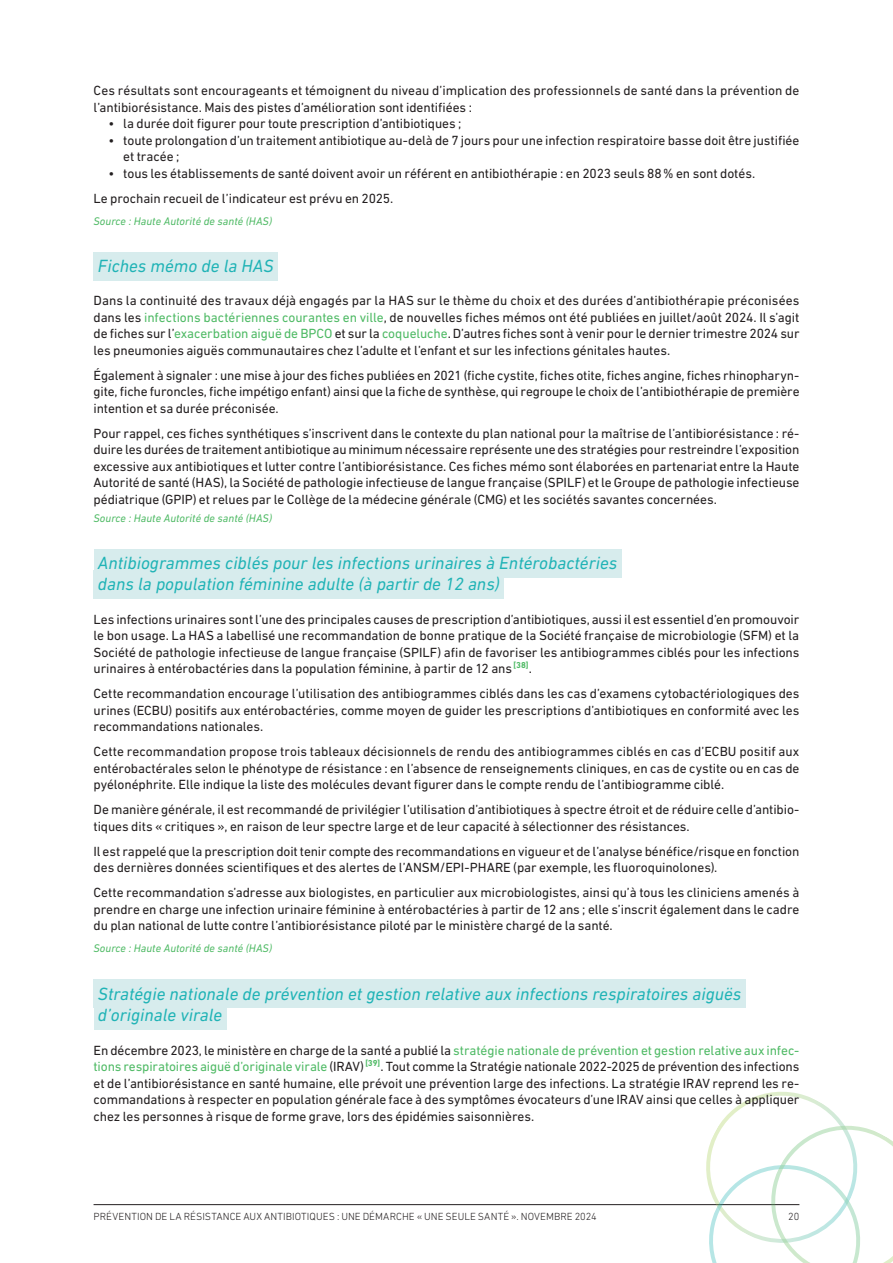
<style>
.page{position:relative;width:893px;height:1263px;background:#fff}
.page>*{position:absolute;margin:0;border:0;box-sizing:border-box;transform-origin:0 0}
._07-Inter4{font:italic 18px "DIN Next LT Pro";color:#20b3b6}
._07-Inter4_Sans_ESP_dessus{font:italic 18px "DIN Next LT Pro";color:#20b3b6}
._05-Texte_Courant{font:13.5px/16.5px "DIN Next LT Pro";letter-spacing:-.005em;color:#231f20;text-align:justify}
._05-Texte_Courant_Avant_source{font:13.5px/16.5px "DIN Next LT Pro";letter-spacing:-.005em;color:#231f20}
._02-Graphiques-Sources{font:italic 11.25px "DIN Next LT Pro";color:#4fba65}
.t1{font:300 10.5px "DIN Next LT Pro";letter-spacing:.005em;color:#231f20}
.s1{color:#4fba65}
</style>
<div class="page">
<hr style="left:94px;top:1204px;width:705px;height:1px;background:#231f20">
<svg style="left:701px;top:1091px;width:192px;height:172px"></svg>
<div style="left:94px;top:252px;width:184px;height:29px;background:#d7eced"></div>
<div style="left:94px;top:549px;width:527px;height:28px;background:#d7eced"></div>
<div style="left:94px;top:570px;width:410px;height:29px;background:#d7eced"></div>
<div style="left:94px;top:980px;width:652px;height:28px;background:#d7eced"></div>
<div style="left:94px;top:1001px;width:132px;height:29px;background:#d7eced"></div>
<p class="_05-Texte_Courant" style="left:94px;top:82px;width:707px">Ces résultats sont encourageants et témoignent du niveau d’implication des professionnels de santé dans la prévention de l’antibiorésistance. Mais des pistes d’amélioration sont identifiées :</p>
<p class="_05-Texte_Courant_Avant_source" style="left:108px;top:115px;width:355px">• la durée doit figurer pour toute prescription d’antibiotiques ;</p>
<p class="_05-Texte_Courant_Avant_source" style="left:123px;top:132px;width:678px;text-indent:-15px">• toute prolongation d’un traitement antibiotique au-delà de 7 jours pour une infection respiratoire basse doit être justifiée et tracée ;</p>
<p class="_05-Texte_Courant_Avant_source" style="left:108px;top:165px;width:648px">• tous les établissements de santé doivent avoir un référent en antibiothérapie : en 2023 seuls 88% en sont dotés.</p>
<p class="_05-Texte_Courant" style="left:94px;top:190px;width:301px">Le prochain recueil de l’indicateur est prévu en 2025.</p>
<p class="_02-Graphiques-Sources" style="left:94px;top:214px;width:180px">Source : Haute Autorité de santé (HAS)</p>
<p class="_07-Inter4" style="left:98px;top:255px;width:177px">Fiches mémo de la HAS</p>
<p class="_05-Texte_Courant" style="left:94px;top:292px;width:707px">Dans la continuité des travaux déjà engagés par la HAS sur le thème du choix et des durées d’antibiothérapie préconisées dans les <span class="s1">infections bactériennes courantes en ville</span>, de nouvelles fiches mémos ont été publiées en juillet/août 2024. Il s’agit de fiches sur l’<span class="s1">exacerbation aiguë de BPCO</span> et sur la <span class="s1">coqueluche</span>. D’autres fiches sont à venir pour le dernier trimestre 2024 sur les pneumonies aiguës communautaires chez l’adulte et l’enfant et sur les infections génitales hautes.</p>
<p class="_05-Texte_Courant" style="left:94px;top:367px;width:707px">Également à signaler : une mise à jour des fiches publiées en 2021 (fiche cystite, fiches otite, fiches angine, fiches rhinopharyn&shy;gite, fiche furoncles, fiche impétigo enfant) ainsi que la fiche de synthèse, qui regroupe le choix de l’antibiothérapie de première intention et sa durée préconisée.</p>
<p class="_05-Texte_Courant_Avant_source" style="left:94px;top:425px;width:707px;text-align:justify">Pour rappel, ces fiches synthétiques s’inscrivent dans le contexte du plan national pour la maîtrise de l’antibiorésistance : ré&shy;duire les durées de traitement antibiotique au minimum nécessaire représente une des stratégies pour restreindre l’exposition excessive aux antibiotiques et lutter contre l’antibiorésistance. Ces fiches mémo sont élaborées en partenariat entre la Haute Autorité de santé (HAS), la Société de pathologie infectieuse de langue française (SPILF) et le Groupe de pathologie infectieuse pédiatrique (GPIP) et relues par le Collège de la médecine générale (CMG) et les sociétés savantes concernées.</p>
<p class="_02-Graphiques-Sources" style="left:94px;top:511px;width:180px">Source : Haute Autorité de santé (HAS)</p>
<p class="_07-Inter4" style="left:98px;top:552px;width:521px">Antibiogrammes ciblés pour les infections urinaires à Entérobactéries</p>
<p class="_07-Inter4" style="left:98px;top:574px;width:404px">dans la population féminine adulte (à partir de 12 ans)</p>
<p class="_05-Texte_Courant" style="left:94px;top:611px;width:707px">Les infections urinaires sont l’une des principales causes de prescription d’antibiotiques, aussi il est essentiel d’en promouvoir le bon usage. La HAS a labellisé une recommandation de bonne pratique de la Société française de microbiologie (SFM) et la Société de pathologie infectieuse de langue française (SPILF) afin de favoriser les antibiogrammes ciblés pour les infections urinaires à entérobactéries dans la population féminine, à partir de 12 ans <sup>[38]</sup>.</p>
<p class="_05-Texte_Courant" style="left:94px;top:685px;width:707px">Cette recommandation encourage l’utilisation des antibiogrammes ciblés dans les cas d’examens cytobactériologiques des urines (ECBU) positifs aux entérobactéries, comme moyen de guider les prescriptions d’antibiotiques en conformité avec les recommandations nationales.</p>
<p class="_05-Texte_Courant" style="left:94px;top:743px;width:707px">Cette recommandation propose trois tableaux décisionnels de rendu des antibiogrammes ciblés en cas d’ECBU positif aux entérobactérales selon le phénotype de résistance : en l’absence de renseignements cliniques, en cas de cystite ou en cas de pyélonéphrite. Elle indique la liste des molécules devant figurer dans le compte rendu de l’antibiogramme ciblé.</p>
<p class="_05-Texte_Courant" style="left:94px;top:801px;width:707px">De manière générale, il est recommandé de privilégier l’utilisation d’antibiotiques à spectre étroit et de réduire celle d’antibio&shy;tiques dits « critiques », en raison de leur spectre large et de leur capacité à sélectionner des résistances.</p>
<p class="_05-Texte_Courant" style="left:94px;top:843px;width:707px">Il est rappelé que la prescription doit tenir compte des recommandations en vigueur et de l’analyse bénéfice/risque en fonction des dernières données scientifiques et des alertes de l’ANSM/EPI-PHARE (par exemple, les fluoroquinolones).</p>
<p class="_05-Texte_Courant" style="left:94px;top:884px;width:707px">Cette recommandation s’adresse aux biologistes, en particulier aux microbiologistes, ainsi qu’à tous les cliniciens amenés à prendre en charge une infection urinaire féminine à entérobactéries à partir de 12 ans ; elle s’inscrit également dans le cadre du plan national de lutte contre l’antibiorésistance piloté par le ministère chargé de la santé.</p>
<p class="_02-Graphiques-Sources" style="left:94px;top:942px;width:180px">Source : Haute Autorité de santé (HAS)</p>
<p class="_07-Inter4" style="left:98px;top:983px;width:645px">Stratégie nationale de prévention et gestion relative aux infections respiratoires aiguës</p>
<p class="_07-Inter4_Sans_ESP_dessus" style="left:98px;top:1005px;width:126px">d’originale virale</p>
<p class="_05-Texte_Courant" style="left:94px;top:1042px;width:707px">En décembre 2023, le ministère en charge de la santé a publié la <span class="s1">stratégie nationale de prévention et gestion relative aux infec&shy;tions respiratoires aiguë d’originale virale</span> (IRAV)<sup>[39]</sup>. Tout comme la Stratégie nationale 2022-2025 de prévention des infections et de l’antibiorésistance en santé humaine, elle prévoit une prévention large des infections. La stratégie IRAV reprend les re&shy;commandations à respecter en population générale face à des symptômes évocateurs d’une IRAV ainsi que celles à appliquer chez les personnes à risque de forme grave, lors des épidémies saisonnières.</p>
<p class="t1" style="left:94px;top:1211px;width:505px">PRÉVENTION DE LA RÉSISTANCE AUX ANTIBIOTIQUES : UNE DÉMARCHE « UNE SEULE SANTÉ ». NOVEMBRE 2024</p>
<p class="t1" style="left:788px;top:1211px;width:13px">20</p>
</div>
